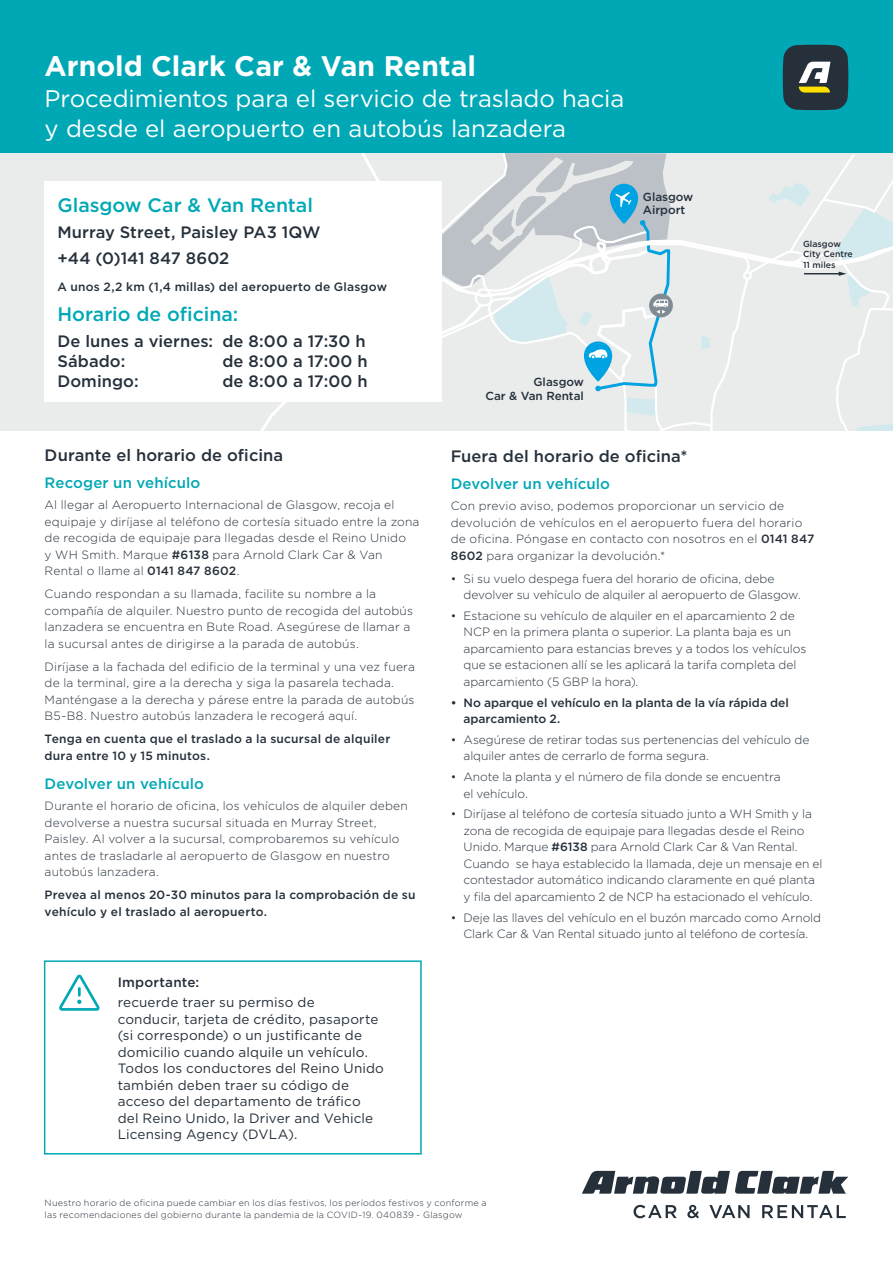
<style>
.page{position:relative;width:893px;height:1263px;background:#fff}
.page>*{position:absolute;margin:0;border:0;box-sizing:border-box;transform-origin:0 0}
.t1{font:700 28.35px "Gotham";color:#fff}
.t2{font:24px/30px "Gotham";letter-spacing:-.005em;color:#fff}
.t3{font:500 19.5px "Gotham";color:#00a8b5}
.t4{font:500 16.5px/26.2px "Gotham";letter-spacing:.005em;color:#25303b}
.t5{font:500 15px "Gotham";letter-spacing:.005em;color:#00a8b5}
.t6{font:13.5px/16.5px "Gotham";letter-spacing:.01em;color:#25303b}
.t7{font:500 13.5px "Gotham";letter-spacing:.015em;color:#25303b}
.t8{font:300 12px/16.5px "Gotham";letter-spacing:.005em;color:#25303b}
.t9{font:500 12px/16.5px "Gotham";letter-spacing:.015em;color:#25303b}
.t10{font:500 12px/16.5px "Gotham";letter-spacing:-.005em;color:#25303b}
.t11{font:500 11.7px/13.2px "Gotham";color:#25303b}
.t12{font:300 9px/12px "Gotham";letter-spacing:.025em;color:#25303b}
.t13{font:500 8.7px/10.2px "Gotham";color:#25303b}
.s1{font-weight:500}
</style>
<div class="page">
<svg style="left:633px;top:1205px;width:44px;height:13px"></svg>
<svg style="left:687px;top:1205px;width:12px;height:13px"></svg>
<svg style="left:709px;top:1205px;width:41px;height:13px"></svg>
<svg style="left:762px;top:1205px;width:84px;height:13px"></svg>
<svg style="left:582px;top:1171px;width:266px;height:23px"></svg>
<div style="left:0;top:0;width:893px;height:153px;background:#00a8b5"></div>
<svg style="left:783px;top:45px;width:65px;height:65px;background:#405050"></svg>
<div style="left:0;top:153px;width:893px;height:277px;background:#eaecec"></div>
<svg style="left:261px;top:153px;width:632px;height:277px"></svg>
<div style="left:45px;top:181px;width:397px;height:221px;background:#fff"></div>
<div style="left:44px;top:960px;width:378px;height:194px;border:2px solid #00a8b5"></div>
<svg style="left:59px;top:975px;width:41px;height:36px"></svg>
<h1 class="t1" style="left:45px;top:47px;width:433px">Arnold Clark Car &amp; Van Rental</h1>
<h2 class="t2" style="left:45px;top:83px;width:581px">Procedimientos para el servicio de traslado hacia y desde el aeropuerto en autobús lanzadera</h2>
<h3 class="t3" style="left:57px;top:192px;width:257px">Glasgow Car &amp; Van Rental</h3>
<h3 class="t4" style="left:57px;top:219px;width:265px">Murray Street, Paisley PA3 1QW +44 (0)141 847 8602</h3>
<p class="t9" style="left:57px;top:278px;width:331px">A unos 2,2 km (1,4 millas) del aeropuerto de Glasgow</p>
<h3 class="t3" style="left:57px;top:301px;width:182px">Horario de oficina:</h3>
<h3 class="t4" style="left:57px;top:331px;width:310px;line-height:19.8px">De lunes a viernes: de 8:00 a 17:30 h<br>Sábado:</h3>
<h3 class="t4" style="left:222px;top:348px;width:147px">de 8:00 a 17:00 h</h3>
<h3 class="t4" style="left:57px;top:368px;width:83px">Domingo:</h3>
<h3 class="t4" style="left:222px;top:368px;width:147px">de 8:00 a 17:00 h</h3>
<p class="t11" style="left:485px;top:375px;width:100px;text-align:right">Glasgow<br>Car &amp; Van Rental</p>
<p class="t11" style="left:643px;top:190px;width:52px">Glasgow<br>Airport</p>
<p class="t13" style="left:803px;top:239px;width:51px">Glasgow<br>City Centre<br>11 miles</p>
<h3 class="t4" style="left:45px;top:441px;width:240px">Durante el horario de oficina</h3>
<p class="t5" style="left:45px;top:473px;width:157px">Recoger un vehículo</p>
<p class="t8" style="left:45px;top:496px;width:376px">Al llegar al Aeropuerto Internacional de Glasgow, recoja el equipaje y diríjase al teléfono de cortesía situado entre la zona de recogida de equipaje para llegadas desde el Reino Unido<br>y WH Smith. Marque <span class="s1">#6138</span> para Arnold Clark Car &amp; Van Rental o llame al <span class="s1">0141 847 8602</span>.</p>
<p class="t8" style="left:45px;top:585px;width:370px">Cuando respondan a su llamada, facilite su nombre a la compañía de alquiler. Nuestro punto de recogida del autobús lanzadera se encuentra en Bute Road. Asegúrese de llamar a la sucursal antes de dirigirse a la parada de autobús.</p>
<p class="t8" style="left:45px;top:658px;width:372px">Diríjase a la fachada del edificio de la terminal y una vez fuera de la terminal, gire a la derecha y siga la pasarela techada.<br>Manténgase a la derecha y párese entre la parada de autobús B5-B8. Nuestro autobús lanzadera le recogerá aquí.</p>
<p class="t9" style="left:45px;top:730px;width:347px">Tenga en cuenta que el traslado a la sucursal de alquiler dura entre 10 y 15 minutos.</p>
<p class="t5" style="left:45px;top:774px;width:161px">Devolver un vehículo</p>
<p class="t8" style="left:45px;top:797px;width:365px">Durante el horario de oficina, los vehículos de alquiler deben devolverse a nuestra sucursal situada en Murray Street, Paisley. Al volver a la sucursal, comprobaremos su vehículo antes de trasladarle al aeropuerto de Glasgow en nuestro autobús lanzadera.</p>
<p class="t9" style="left:45px;top:886px;width:372px">Prevea al menos 20-30 minutos para la comprobación de su vehículo y el traslado al aeropuerto.</p>
<p class="t7" style="left:118px;top:973px;width:83px">Importante:</p>
<p class="t6" style="left:118px;top:994px;width:268px">recuerde traer su permiso de<br>conducir, tarjeta de crédito, pasaporte (si corresponde) o un justificante de domicilio cuando alquile un vehículo.<br>Todos los conductores del Reino Unido también deben traer su código de acceso del departamento de tráfico del Reino Unido, la Driver and Vehicle Licensing Agency (DVLA).</p>
<h3 class="t4" style="left:451px;top:443px;width:238px">Fuera del horario de oficina*</h3>
<p class="t5" style="left:451px;top:474px;width:161px">Devolver un vehículo</p>
<p class="t8" style="left:451px;top:497px;width:365px">Con previo aviso, podemos proporcionar un servicio de devolución de vehículos en el aeropuerto fuera del horario de oficina. Póngase en contacto con nosotros en el <span class="s1">0141 847<br>8602</span> para organizar la devolución.*</p>
<p class="t8" style="left:463px;top:570px;width:339px;text-indent:-13px">• Si su vuelo despega fuera del horario de oficina, debe devolver su vehículo de alquiler al aeropuerto de Glasgow.</p>
<p class="t8" style="left:463px;top:607px;width:344px;text-indent:-13px">• Estacione su vehículo de alquiler en el aparcamiento 2 de NCP en la primera planta o superior. La planta baja es un aparcamiento para estancias breves y a todos los vehículos que se estacionen allí se les aplicará la tarifa completa del aparcamiento (5 GBP la hora).</p>
<p class="t10" style="left:463px;top:694px;width:327px;text-indent:-13px">• No aparque el vehículo en la planta de la vía rápida del aparcamiento 2.</p>
<p class="t8" style="left:463px;top:731px;width:347px;text-indent:-13px">• Asegúrese de retirar todas sus pertenencias del vehículo de alquiler antes de cerrarlo de forma segura.</p>
<p class="t8" style="left:463px;top:768px;width:319px;text-indent:-13px">• Anote la planta y el número de fila donde se encuentra el vehículo.</p>
<p class="t8" style="left:463px;top:805px;width:361px;text-indent:-13px">• Diríjase al teléfono de cortesía situado junto a WH Smith y la zona de recogida de equipaje para llegadas desde el Reino Unido. Marque <span class="s1">#6138</span> para Arnold Clark Car &amp; Van Rental.<br>Cuando se haya establecido la llamada, deje un mensaje en el contestador automático indicando claramente en qué planta y fila del aparcamiento 2 de NCP ha estacionado el vehículo.</p>
<p class="t8" style="left:451px;top:909px;width:372px;text-align:center">• Deje las llaves del vehículo en el buzón marcado como Arnold<br>Clark Car &amp; Van Rental situado junto al teléfono de cortesía.</p>
<p class="t12" style="left:45px;top:1197px;width:444px">Nuestro horario de oficina puede cambiar en los días festivos, los períodos festivos y conforme a las recomendaciones del gobierno durante la pandemia de la COVID-19. 040839 - Glasgow</p>
</div>
